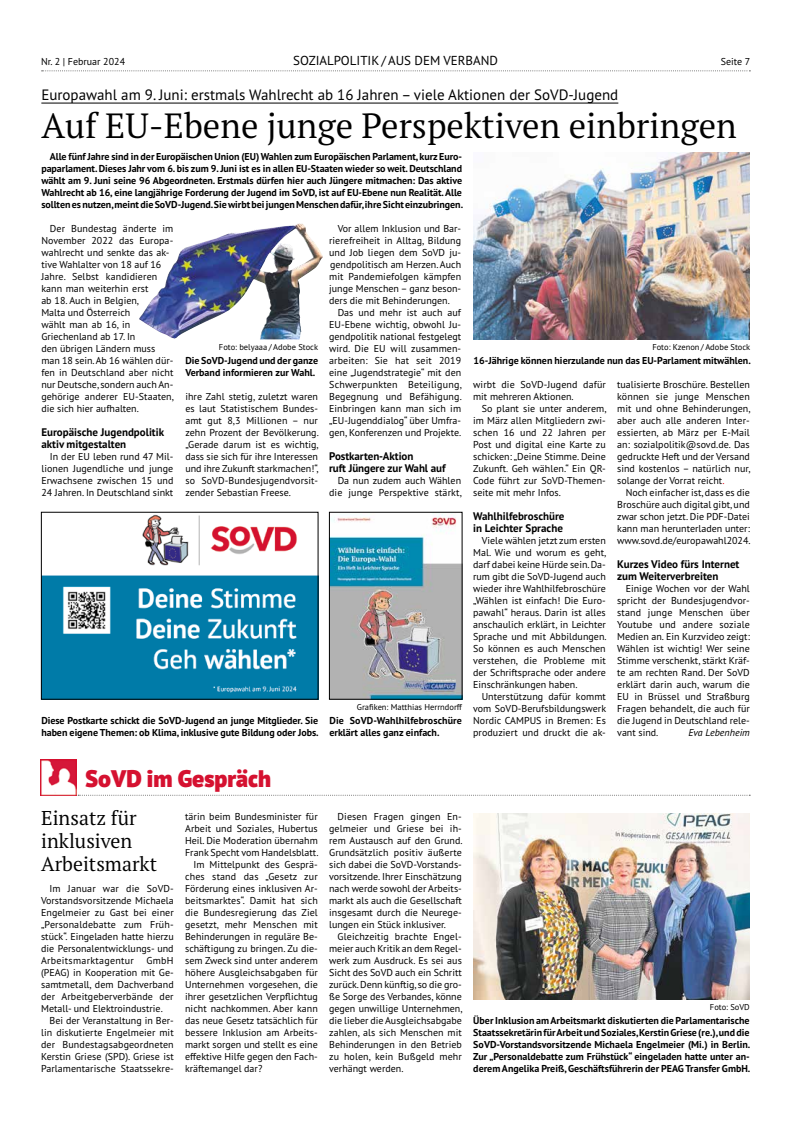
<style>
.page{position:relative;width:791px;height:1134px;background:#fff}
.page>*{position:absolute;margin:0;border:0;box-sizing:border-box;transform-origin:0 0}
.t1{font:35px "PT Serif Pro";color:#000}
.t2{font:900 24px "PT Sans Pro";color:#d51130}
.t3{font:20px/23px "PT Serif Pro";color:#000}
.t4{font:15px "PT Sans Pro";color:#000}
.t5{font:13px "PT Sans Pro";color:#000}
.t6{font:700 11px/12px "PT Sans Pro";color:#000}
.t7{font:10px/12px "PT Sans Pro";color:#000;text-align:justify}
.t8{font:700 10px/12px "PT Sans Pro";color:#000}
.t9{font:italic 10px "PT Sans Pro";color:#000}
.t10{font:8.5px "PT Sans Pro";color:#000}
.s1{color:#e30613}
</style>
<div class="page">
<img style="left:41px;top:760px;width:36px;height:36px">
<svg style="left:78px;top:795px;width:672px;height:1px"></svg>
<img style="left:473px;top:813px;width:277px;height:187px">
<hr style="left:41px;top:103px;width:577px;height:1px;background:#000">
<img style="left:43px;top:514px;width:273px;height:183px">
<img style="left:331px;top:514px;width:129px;height:183px">
<div style="left:329px;top:512px;width:133px;height:187px;border:1px solid #000"></div>
<img style="left:473px;top:153px;width:277px;height:187px">
<img style="left:139px;top:223px;width:161px;height:116px">
<svg style="left:42px;top:70px;width:708px;height:1px"></svg>
<p class="t7" style="left:41px;top:55px;width:86px">Nr. 2 | Februar 2024</p>
<h3 class="t5" style="left:293px;top:52px;width:206px">SOZIALPOLITIK / AUS DEM VERBAND</h3>
<p class="t7" style="left:721px;top:55px;width:31px">Seite 7</p>
<h3 class="t4" style="left:41px;top:85px;width:578px">Europawahl am 9. Juni: erstmals Wahlrecht ab 16 Jahren – viele Aktionen der SoVD-Jugend</h3>
<h1 class="t1" style="left:41px;top:102px;width:697px">Auf EU-Ebene junge Perspektiven einbringen</h1>
<p class="t8" style="left:41px;top:150px;width:423px;text-align:justify;text-indent:8px">Alle fünf Jahre sind in der Europäischen Union (EU) Wahlen zum Europäischen Parlament, kurz Euro&shy;paparlament. Dieses Jahr vom 6. bis zum 9. Juni ist es in allen EU-Staaten wieder so weit. Deutschland wählt am 9. Juni seine 96 Abgeordneten. Erstmals dürfen hier auch Jüngere mitmachen: Das aktive Wahlrecht ab 16, eine langjährige Forderung der Jugend im SoVD, ist auf EU-Ebene nun Realität. Alle sollten es nutzen, meint die SoVD-Jugend. Sie wirbt bei jungen Menschen dafür, ihre Sicht einzubringen.</p>
<p class="t7" style="left:41px;top:222px;width:134px;text-align:left;text-indent:9px">Der Bundestag änderte im<br>November 2022 das Europa&shy;wahlrecht und senkte das ak&shy;tive Wahlalter von 18 auf 16<br>Jahre. Selbst kandidieren kann man weiterhin erst<br>ab 18. Auch in Belgien,<br>Malta und Österreich<br>wählt man ab 16, in<br>Griechenland ab 17. In<br>den übrigen Ländern muss man 18 sein. Ab 16 wählen dür&shy;fen in Deutschland aber nicht nur Deutsche, sondern auch An&shy;gehörige anderer EU-Staaten, die sich hier aufhalten.</p>
<p class="t6" style="left:41px;top:426px;width:124px">Europäische Jugendpolitik aktiv mitgestalten</p>
<p class="t7" style="left:41px;top:450px;width:134px;text-indent:8px">In der EU leben rund 47 Mil&shy;lionen Jugendliche und junge Erwachsene zwischen 15 und 24 Jahren. In Deutschland sinkt</p>
<p class="t7" style="left:329px;top:222px;width:134px;text-indent:8px">Vor allem Inklusion und Bar&shy;rierefreiheit in Alltag, Bildung und Job liegen dem SoVD ju&shy;gendpolitisch am Herzen. Auch mit Pandemiefolgen kämpfen junge Menschen – ganz beson&shy;ders die mit Behinderungen.</p>
<p class="t7" style="left:329px;top:306px;width:134px;text-indent:8px">Das und mehr ist auch auf EU-Ebene wichtig, obwohl Ju&shy;gendpolitik national festgelegt wird. Die EU will zusammen&shy;arbeiten: Sie hat seit 2019 eine „Jugendstrategie“ mit den Schwerpunkten Beteiligung, Begegnung und Befähigung.<br>Einbringen kann man sich im „EU-Jugenddialog“ über Umfra&shy;gen, Konferenzen und Projekte.</p>
<p class="t6" style="left:329px;top:450px;width:118px">Postkarten-Aktion<br>ruft Jüngere zur Wahl auf</p>
<p class="t7" style="left:329px;top:474px;width:134px;text-align:right">Da nun zudem auch Wählen die junge Perspektive stärkt,</p>
<p class="t10" style="left:219px;top:341px;width:101px">Foto: belyaaa / Adobe Stock</p>
<p class="t10" style="left:652px;top:341px;width:100px">Foto: Kzenon / Adobe Stock</p>
<p class="t8" style="left:185px;top:354px;width:134px">Die SoVD-Jugend und der ganze<br>Verband informieren zur Wahl.</p>
<p class="t8" style="left:473px;top:354px;width:279px">16-Jährige können hierzulande nun das EU-Parlament mitwählen.</p>
<p class="t7" style="left:473px;top:378px;width:134px">wirbt die SoVD-Jugend dafür mit mehreren Aktionen.</p>
<p class="t7" style="left:473px;top:402px;width:135px;text-indent:8px">So plant sie unter anderem, im März allen Mitgliedern zwi&shy;schen 16 und 22 Jahren per Post und digital eine Karte zu schicken: „Deine Stimme. Deine Zukunft. Geh wählen.“ Ein QR-Code führt zur SoVD-Themen&shy;seite mit mehr Infos.</p>
<p class="t6" style="left:473px;top:510px;width:93px">Wahlhilfebroschüre in Leichter Sprache</p>
<p class="t7" style="left:473px;top:534px;width:135px;text-indent:8px">Viele wählen jetzt zum ersten Mal. Wie und worum es geht, darf dabei keine Hürde sein. Da&shy;rum gibt die SoVD-Jugend auch wieder ihre Wahlhilfebroschüre „Wählen ist einfach! Die Euro&shy;pawahl“ heraus. Darin ist alles anschaulich erklärt, in Leichter Sprache und mit Abbildungen.<br>So können es auch Menschen verstehen, die Probleme mit der Schriftsprache oder andere Einschränkungen haben.</p>
<p class="t7" style="left:473px;top:690px;width:134px;text-indent:8px">Unterstützung dafür kommt vom SoVD-Berufsbildungswerk Nordic CAMPUS in Bremen: Es produziert und druckt die ak-</p>
<p class="t7" style="left:617px;top:378px;width:135px">tualisierte Broschüre. Bestellen können sie junge Menschen mit und ohne Behinderungen, aber auch alle anderen Inter&shy;essierten, ab März per E-Mail an: sozialpolitik@sovd.de. Das gedruckte Heft und der Versand sind kostenlos – natürlich nur, solange der Vorrat reicht<span class="s1">.</span></p>
<p class="t7" style="left:617px;top:486px;width:135px;text-indent:8px">Noch einfacher ist, dass es die Broschüre auch digital gibt, und zwar schon jetzt. Die PDF-Datei kann man herunterladen unter: www.sovd.de/europawahl2024.</p>
<p class="t6" style="left:617px;top:558px;width:124px">Kurzes Video fürs Internet zum Weiterverbreiten</p>
<p class="t7" style="left:617px;top:582px;width:134px;text-indent:8px">Einige Wochen vor der Wahl spricht der Bundesjugendvor&shy;stand junge Menschen über Youtube und andere soziale Medien an. Ein Kurzvideo zeigt:<br>Wählen ist wichtig! Wer seine Stimme verschenkt, stärkt Kräf&shy;te am rechten Rand. Der SoVD erklärt darin auch, warum die EU in Brüssel und Straßburg Fragen behandelt, die auch für die Jugend in Deutschland rele&shy;vant sind.</p>
<p class="t7" style="left:185px;top:390px;width:135px">ihre Zahl stetig, zuletzt waren es laut Statistischem Bundes&shy;amt gut 8,3 Millionen – nur zehn Prozent der Bevölkerung. „Gerade darum ist es wichtig, dass sie sich für ihre Interessen und ihre Zukunft starkmachen!“, so SoVD-Bundesjugendvorsit&shy;zender Sebastian Freese.</p>
<p class="t10" style="left:357px;top:701px;width:107px">Grafiken: Matthias Herrndorff</p>
<p class="t8" style="left:329px;top:714px;width:134px">Die SoVD-Wahlhilfebroschüre erklärt alles ganz einfach.</p>
<p class="t8" style="left:41px;top:714px;width:279px">Diese Postkarte schickt die SoVD-Jugend an junge Mitglieder. Sie haben eigene Themen: ob Klima, inklusive gute Bildung oder Jobs.</p>
<p class="t9" style="left:688px;top:726px;width:63px">Eva Lebenheim</p>
<h2 class="t2" style="left:85px;top:762px;width:187px">SoVD im Gespräch</h2>
<h3 class="t3" style="left:41px;top:805px;width:118px">Einsatz für inklusiven<br>Arbeitsmarkt</h3>
<p class="t7" style="left:185px;top:810px;width:134px">tärin beim Bundesminister für</p>
<p class="t7" style="left:185px;top:822px;width:134px">Arbeit und Soziales, Hubertus</p>
<p class="t7" style="left:185px;top:834px;width:134px">Heil. Die Moderation übernahm</p>
<p class="t7" style="left:185px;top:846px;width:135px">Frank Specht vom Handelsblatt.</p>
<p class="t7" style="left:194px;top:858px;width:126px">Im Mittelpunkt des Gesprä-</p>
<p class="t7" style="left:185px;top:870px;width:134px">ches stand das „Gesetz zur</p>
<p class="t7" style="left:185px;top:882px;width:134px">Förderung eines inklusiven Ar-</p>
<p class="t7" style="left:185px;top:894px;width:134px">beitsmarktes“. Damit hat sich</p>
<p class="t7" style="left:185px;top:906px;width:134px">die Bundesregierung das Ziel</p>
<p class="t7" style="left:185px;top:918px;width:134px">gesetzt, mehr Menschen mit</p>
<p class="t7" style="left:185px;top:930px;width:134px">Behinderungen in reguläre Be-</p>
<p class="t7" style="left:185px;top:942px;width:134px">schäftigung zu bringen. Zu die-</p>
<p class="t7" style="left:185px;top:954px;width:134px">sem Zweck sind unter anderem</p>
<p class="t7" style="left:185px;top:966px;width:134px">höhere Ausgleichsabgaben für</p>
<p class="t7" style="left:185px;top:978px;width:134px">Unternehmen vorgesehen, die</p>
<p class="t7" style="left:185px;top:990px;width:134px">ihrer gesetzlichen Verpflichtug</p>
<p class="t7" style="left:185px;top:1002px;width:134px">nicht nachkommen. Aber kann</p>
<p class="t7" style="left:185px;top:1014px;width:134px">das neue Gesetz tatsächlich für</p>
<p class="t7" style="left:185px;top:1026px;width:134px">bessere Inklusion am Arbeits-</p>
<p class="t7" style="left:185px;top:1038px;width:134px">markt sorgen und stellt es eine</p>
<p class="t7" style="left:185px;top:1050px;width:134px">effektive Hilfe gegen den Fach-</p>
<p class="t7" style="left:185px;top:1062px;width:79px">kräftemangel dar?</p>
<p class="t7" style="left:41px;top:882px;width:134px;text-indent:8px">Im Januar war die SoVD-Vorstandsvorsitzende Michaela Engelmeier zu Gast bei einer „Personaldebatte zum Früh&shy;stück“. Eingeladen hatte hierzu die Personalentwicklungs- und Arbeitsmarktagentur</p>
<p class="t7" style="left:41px;top:954px;width:134px;text-indent:105px">GmbH (PEAG) in Kooperation mit Ge&shy;samtmetall, dem Dachverband der Arbeitgeberverbände der Metall- und Elektroindustrie.</p>
<p class="t7" style="left:41px;top:1014px;width:134px;text-indent:8px">Bei der Veranstaltung in Ber&shy;lin diskutierte Engelmeier mit der Bundestagsabgeordneten Kerstin Griese (SPD). Griese ist Parlamentarische Staatssekre-</p>
<p class="t7" style="left:329px;top:810px;width:135px;text-indent:8px">Diesen Fragen gingen En&shy;gelmeier und Griese bei ih&shy;rem Austausch auf den Grund.<br>Grundsätzlich positiv äußerte sich dabei die SoVD-Vorstands&shy;vorsitzende. Ihrer Einschätzung nach werde sowohl der Arbeits&shy;markt als auch die Gesellschaft insgesamt durch die Neurege&shy;lungen ein Stück inklusiver.</p>
<p class="t7" style="left:329px;top:930px;width:135px;text-indent:8px">Gleichzeitig brachte Engel&shy;meier auch Kritik an dem Regel&shy;werk zum Ausdruck. Es sei aus Sicht des SoVD auch ein Schritt zurück. Denn künftig, so die gro&shy;ße Sorge des Verbandes, könne gegen unwillige Unternehmen, die lieber die Ausgleichsabgabe zahlen, als sich Menschen mit Behinderungen in den Betrieb zu holen, kein Bußgeld mehr verhängt werden.</p>
<p class="t10" style="left:710px;top:1001px;width:41px">Foto: SoVD</p>
<p class="t8" style="left:473px;top:1014px;width:279px;text-align:justify">Über Inklusion am Arbeitsmarkt diskutierten die Parlamentarische Staatssekretärin für Arbeit und Soziales, Kerstin Griese (re.), und die SoVD-Vorstandsvorsitzende Michaela Engelmeier (Mi.) in Berlin.<br>Zur „Personaldebatte zum Frühstück“ eingeladen hatte unter an&shy;derem Angelika Preiß, Geschäftsführerin der PEAG Transfer GmbH.</p>
</div>
